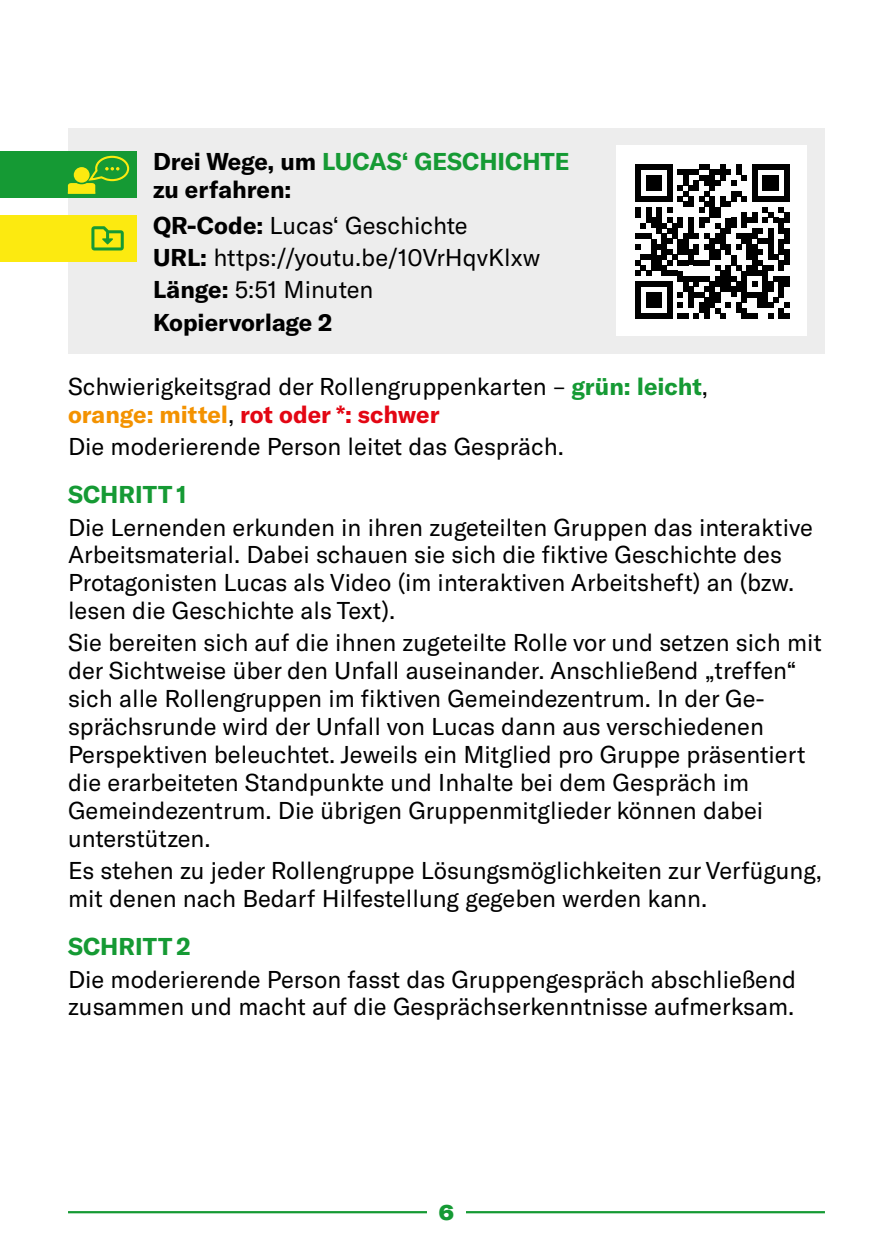
<style>
.page{position:relative;width:893px;height:1259px;background:#fff}
.page>*{position:absolute;margin:0;border:0;box-sizing:border-box;transform-origin:0 0}
.t1{font:24px/27.9px "GT America";color:#000}
.t2{font:700 24px/27.9px "GT America";color:#000}
.t3{font:700 24px "GT America";color:#159a34}
.t4{font:900 expanded 21px "GT America";color:#159a34}
.s1{color:#159a34}
.s2{font-weight:700}
.s3{font-weight:700;color:#159a34}
.s4{font-weight:700;color:#f39200}
.s5{font-weight:700;color:#e30613}
</style>
<div class="page">
<hr style="left:68px;top:1211px;width:757px;height:2px;background:#159a34">
<div style="left:427px;top:1202px;width:39px;height:17px;background:#fff"></div>
<div style="left:68px;top:128px;width:757px;height:225px;background:#ededed"></div>
<div style="left:0;top:215px;width:136px;height:47px;background:#fcea10"></div>
<svg style="left:91px;top:226px;width:33px;height:24px"></svg>
<div style="left:0;top:151px;width:136px;height:47px;background:#159a34"></div>
<svg style="left:68px;top:155px;width:62px;height:39px"></svg>
<div style="left:616px;top:145px;width:191px;height:191px;background:#fff"></div>
<svg style="left:635px;top:164px;width:154px;height:154px"></svg>
<p class="t2" style="left:153px;top:147px;width:418px">Drei Wege, um <span class="s1">LUCAS‘ GESCHICHTE </span>zu erfahren:</p>
<p class="t1" style="left:153px;top:210px;width:389px;line-height:32.1px"><span class="s2">QR-Code:</span> Lucas‘ Geschichte<br><span class="s2">URL:</span> https://youtu.be/10VrHqvKlxw<br><span class="s2">Länge:</span> 5:51 Minuten<br><span class="s2">Kopiervorlage 2</span></p>
<p class="t1" style="left:68px;top:372px;width:642px">Schwierigkeitsgrad der Rollengruppenkarten – <span class="s3">grün: leicht</span>, <span class="s4">orange: mittel</span>, <span class="s5">rot oder *: schwer</span></p>
<p class="t1" style="left:68px;top:433px;width:497px">Die moderierende Person leitet das Gespräch.</p>
<p class="t3" style="left:68px;top:480px;width:120px">SCHRITT 1</p>
<p class="t1" style="left:68px;top:513px;width:746px">Die Lernenden erkunden in ihren zugeteilten Gruppen das interaktive Arbeitsmaterial. Dabei schauen sie sich die fiktive Geschichte des Protagonisten Lucas als Video (im interaktiven Arbeitsheft) an (bzw. lesen die Geschichte als Text).</p>
<p class="t1" style="left:68px;top:629px;width:755px">Sie bereiten sich auf die ihnen zugeteilte Rolle vor und setzen sich mit der Sichtweise über den Unfall auseinander. Anschließend „treffen“ sich alle Rollengruppen im fiktiven Gemeindezentrum. In der Ge&shy;sprächsrunde wird der Unfall von Lucas dann aus verschiedenen Perspektiven beleuchtet. Jeweils ein Mitglied pro Gruppe präsentiert die erarbeiteten Standpunkte und Inhalte bei dem Gespräch im Gemeindezentrum. Die übrigen Gruppenmitglieder können dabei unterstützen.</p>
<p class="t1" style="left:68px;top:856px;width:755px">Es stehen zu jeder Rollengruppe Lösungsmöglichkeiten zur Verfügung, mit denen nach Bedarf Hilfestellung gegeben werden kann.</p>
<p class="t3" style="left:68px;top:932px;width:124px">SCHRITT 2</p>
<p class="t1" style="left:68px;top:965px;width:729px">Die moderierende Person fasst das Gruppengespräch abschließend zusammen und macht auf die Gesprächserkenntnisse aufmerksam.</p>
<p class="t4" style="left:439px;top:1198px;width:17px">6</p>
</div>
